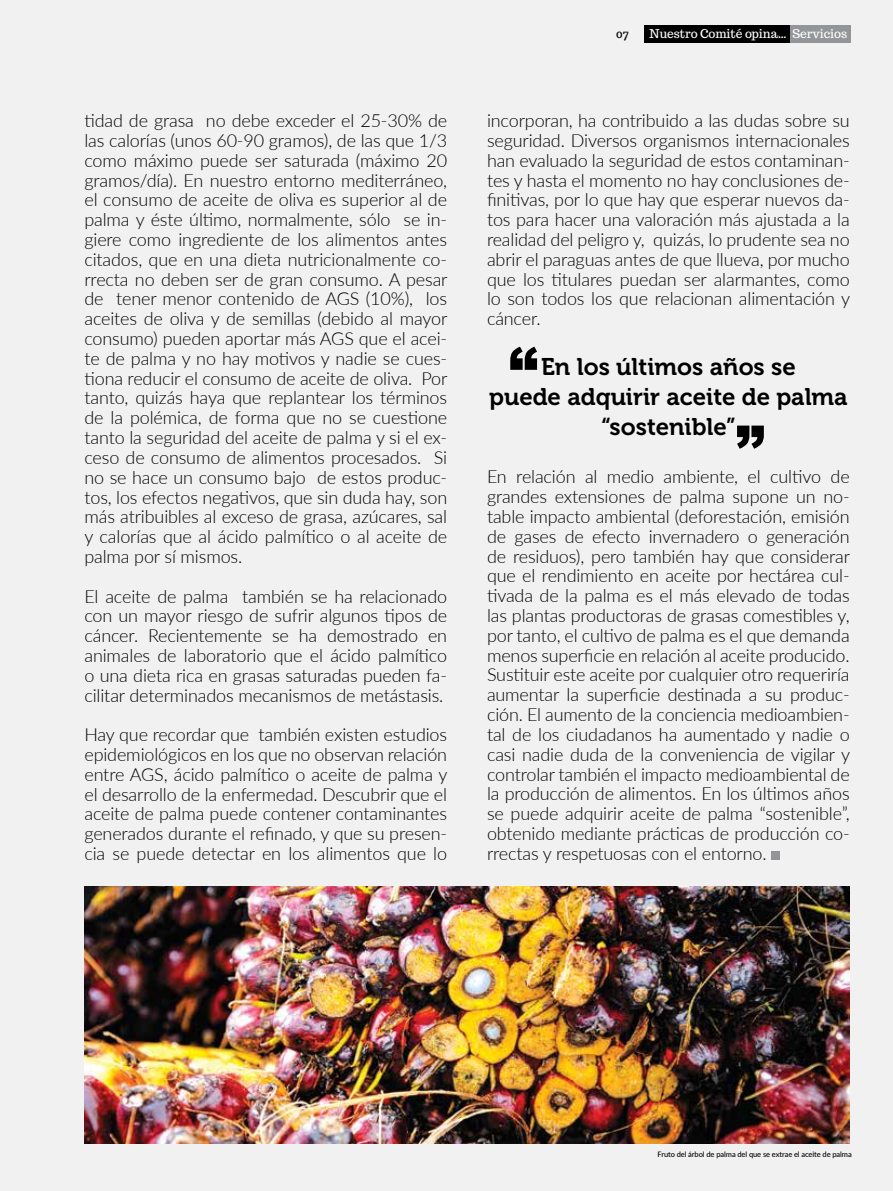
<style>
.page{position:relative;width:893px;height:1191px;background:#f1f1f2}
.page>*{position:absolute;margin:0;border:0;box-sizing:border-box;transform-origin:0 0}
.t1{font:24px/30px "Museo 700";color:#000;text-align:center}
.t2{font:300 18px/19.8px "Lato";letter-spacing:-.01em;color:#000;text-align:justify}
.t3{font:12px "Trocchi";color:#fff}
.t4{font:12px "Trocchi";color:#000}
.t5{font:500 7.5px "Lato";letter-spacing:-.01em;color:#000}
</style>
<div class="page">
<div style="left:789px;top:25px;width:61px;height:18px;background:#939598"></div>
<div style="left:644px;top:25px;width:146px;height:18px;background:#000"></div>
<img style="left:84px;top:887px;width:766px;height:256px">
<div style="left:771px;top:851px;width:9px;height:8px;background:#939598"></div>
<svg style="left:737px;top:425px;width:27px;height:24px"></svg>
<svg style="left:510px;top:347px;width:27px;height:23px"></svg>
<p class="t2" style="left:84px;top:110px;width:365px">tidad de grasa no debe exceder el 25-30% de las calorías (unos 60-90 gramos), de las que 1/3 como máximo puede ser saturada (máximo 20 gramos/día). En nuestro entorno mediterráneo, el consumo de aceite de oliva es superior al de palma y éste último, normalmente, sólo se in&shy;giere como ingrediente de los alimentos antes citados, que en una dieta nutricionalmente co&shy;rrecta no deben ser de gran consumo. A pesar de tener menor contenido de AGS (10%), los aceites de oliva y de semillas (debido al mayor consumo) pueden aportar más AGS que el acei&shy;te de palma y no hay motivos y nadie se cues&shy;tiona reducir el consumo de aceite de oliva. Por tanto, quizás haya que replantear los términos de la polémica, de forma que no se cuestione tanto la seguridad del aceite de palma y si el ex&shy;ceso de consumo de alimentos procesados. Si no se hace un consumo bajo de estos produc&shy;tos, los efectos negativos, que sin duda hay, son más atribuibles al exceso de grasa, azúcares, sal y calorías que al ácido palmítico o al aceite de palma por sí mismos.</p>
<p class="t2" style="left:84px;top:585px;width:364px">El aceite de palma también se ha relacionado con un mayor riesgo de sufrir algunos tipos de cáncer. Recientemente se ha demostrado en animales de laboratorio que el ácido palmítico o una dieta rica en grasas saturadas pueden fa&shy;cilitar determinados mecanismos de metástasis.</p>
<p class="t2" style="left:84px;top:724px;width:365px">Hay que recordar que también existen estudios epidemiológicos en los que no observan relación entre AGS, ácido palmítico o aceite de palma y el desarrollo de la enfermedad. Descubrir que el aceite de palma puede contener contaminantes generados durante el refinado, y que su presen&shy;cia se puede detectar en los alimentos que lo</p>
<p class="t4" style="left:616px;top:25px;width:14px">07</p>
<p class="t3" style="left:650px;top:25px;width:199px">Nuestro Comité opina… Servicios</p>
<p class="t2" style="left:487px;top:110px;width:365px">incorporan, ha contribuido a las dudas sobre su seguridad. Diversos organismos internacionales han evaluado la seguridad de estos contaminan&shy;tes y hasta el momento no hay conclusiones de&shy;finitivas, por lo que hay que esperar nuevos da&shy;tos para hacer una valoración más ajustada a la realidad del peligro y, quizás, lo prudente sea no abrir el paraguas antes de que llueva, por mucho que los titulares puedan ser alarmantes, como lo son todos los que relacionan alimentación y cáncer.</p>
<h1 class="t1" style="left:489px;top:352px;width:360px">En los últimos años se<br>puede adquirir aceite de palma “sostenible”</h1>
<p class="t2" style="left:487px;top:466px;width:365px">En relación al medio ambiente, el cultivo de grandes extensiones de palma supone un no&shy;table impacto ambiental (deforestación, emisión de gases de efecto invernadero o generación de residuos), pero también hay que considerar que el rendimiento en aceite por hectárea cul&shy;tivada de la palma es el más elevado de todas las plantas productoras de grasas comestibles y, por tanto, el cultivo de palma es el que demanda menos superficie en relación al aceite producido.<br>Sustituir este aceite por cualquier otro requeriría aumentar la superficie destinada a su produc&shy;ción. El aumento de la conciencia medioambien&shy;tal de los ciudadanos ha aumentado y nadie o casi nadie duda de la conveniencia de vigilar y controlar también el impacto medioambiental de la producción de alimentos. En los últimos años se puede adquirir aceite de palma “sostenible”, obtenido mediante prácticas de producción co&shy;rrectas y respetuosas con el entorno.</p>
<p class="t5" style="left:657px;top:1148px;width:196px">Fruto del árbol de palma del que se extrae el aceite de palma</p>
</div>
